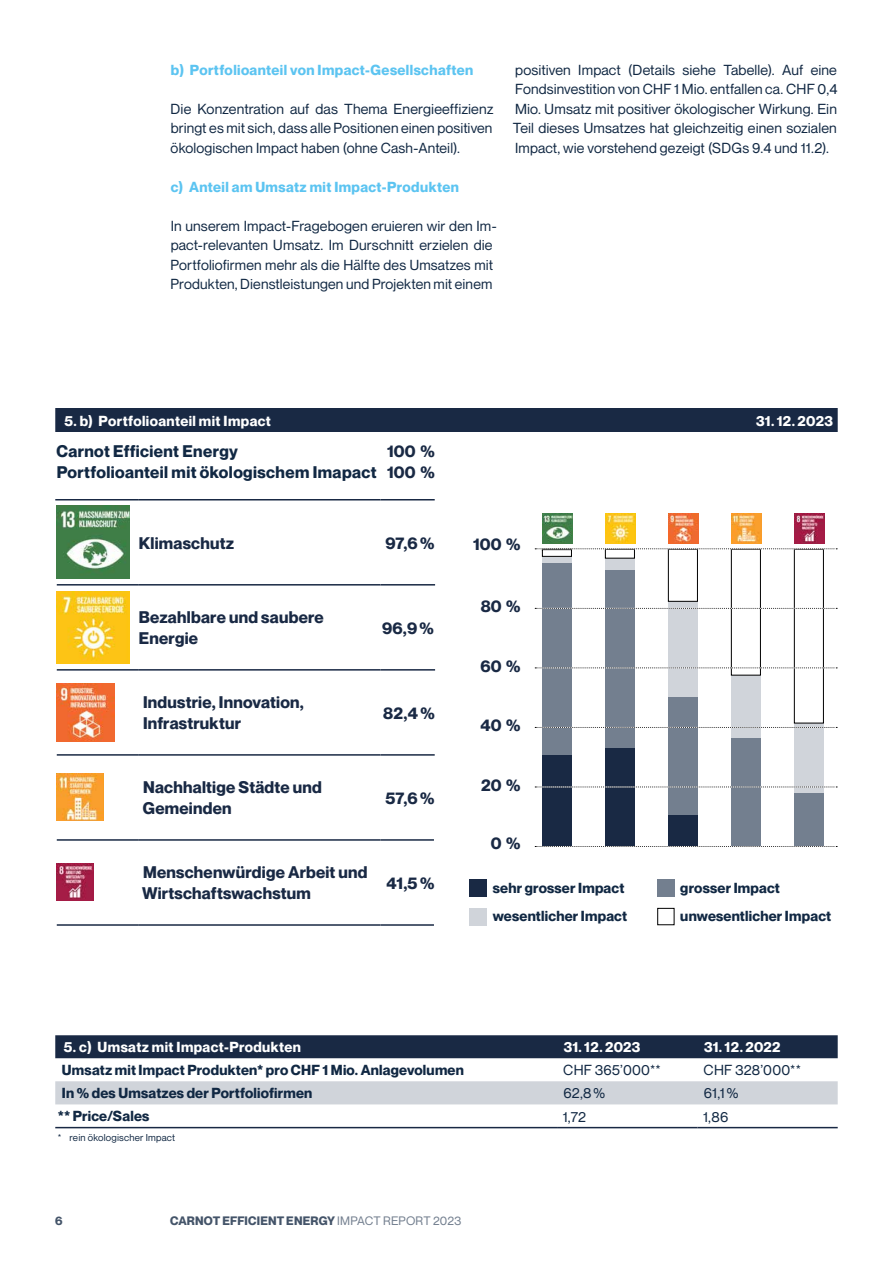
<style>
.page{position:relative;width:893px;height:1263px;background:#fff}
.page>*{position:absolute;margin:0;border:0;box-sizing:border-box;transform-origin:0 0}
.t1{font:700 16.5px/21px "Neue Montreal";letter-spacing:.015em;color:#192944}
.t2{font:700 16.5px/21px "Neue Montreal";letter-spacing:.025em;color:#112843}
.t3{font:14.25px/19.5px "Neue Montreal";letter-spacing:.01em;color:#112843;text-align:justify}
.t4{font:700 14.25px "Neue Montreal";letter-spacing:.015em;color:#112843}
.t5{font:700 14.25px "Neue Montreal";letter-spacing:.025em;color:#fff}
.t6{font:700 14.25px "Neue Montreal";letter-spacing:.03em;color:#5cc4f1}
.t7{font:700 12px "Neue Montreal";letter-spacing:.02em;color:#445469}
.t8{font:9.75px "Neue Montreal";letter-spacing:.025em;color:#112843}
.s1{font-weight:400;color:#737f8f}
</style>
<div class="page">
<hr style="left:55px;top:499px;width:83px;height:1px;background:#192944">
<hr style="left:138px;top:499px;width:242px;height:1px;background:#192944">
<hr style="left:380px;top:499px;width:55px;height:1px;background:#192944">
<hr style="left:57px;top:584px;width:81px;height:1px;background:#192944">
<hr style="left:138px;top:584px;width:242px;height:1px;background:#192944">
<hr style="left:380px;top:584px;width:55px;height:1px;background:#192944">
<hr style="left:57px;top:669px;width:81px;height:2px;background:#192944">
<hr style="left:138px;top:669px;width:242px;height:2px;background:#192944">
<hr style="left:380px;top:669px;width:55px;height:2px;background:#192944">
<hr style="left:57px;top:754px;width:81px;height:2px;background:#192944">
<hr style="left:138px;top:754px;width:242px;height:2px;background:#192944">
<hr style="left:380px;top:754px;width:55px;height:2px;background:#192944">
<hr style="left:57px;top:839px;width:81px;height:2px;background:#192944">
<hr style="left:138px;top:839px;width:242px;height:2px;background:#192944">
<hr style="left:380px;top:839px;width:54px;height:2px;background:#192944">
<hr style="left:57px;top:924px;width:81px;height:2px;background:#192944">
<hr style="left:138px;top:924px;width:242px;height:2px;background:#192944">
<hr style="left:380px;top:924px;width:54px;height:2px;background:#192944">
<img style="left:57px;top:506px;width:72px;height:73px">
<img style="left:57px;top:591px;width:72px;height:72px">
<img style="left:57px;top:683px;width:58px;height:58px">
<img style="left:57px;top:774px;width:47px;height:47px">
<img style="left:57px;top:864px;width:36px;height:36px">
<div style="left:55px;top:408px;width:783px;height:24px;background:#192944"></div>
<div style="left:55px;top:1035px;width:783px;height:23px;background:#192944"></div>
<div style="left:55px;top:1081px;width:783px;height:23px;background:#d0d4da"></div>
<hr style="left:55px;top:1127px;width:502px;height:1px;background:#192944">
<hr style="left:557px;top:1127px;width:140px;height:1px;background:#192944">
<hr style="left:697px;top:1127px;width:141px;height:1px;background:#192944">
<div style="left:470px;top:879px;width:17px;height:17px;background:#192944"></div>
<div style="left:657px;top:879px;width:17px;height:17px;background:#737f8f"></div>
<div style="left:470px;top:908px;width:17px;height:17px;background:#d0d4da"></div>
<div style="left:657px;top:908px;width:17px;height:17px;border:1px solid #000"></div>
<div style="left:542px;top:557px;width:30px;height:6px;background:#d0d4da"></div>
<div style="left:542px;top:563px;width:30px;height:192px;background:#737f8f"></div>
<div style="left:542px;top:755px;width:30px;height:92px;background:#192944"></div>
<div style="left:542px;top:549px;width:30px;height:8px;border:1px solid #000"></div>
<div style="left:605px;top:558px;width:30px;height:12px;background:#d0d4da"></div>
<div style="left:605px;top:570px;width:30px;height:178px;background:#737f8f"></div>
<div style="left:605px;top:748px;width:30px;height:99px;background:#192944"></div>
<div style="left:668px;top:601px;width:30px;height:96px;background:#d0d4da"></div>
<div style="left:668px;top:697px;width:30px;height:118px;background:#737f8f"></div>
<div style="left:668px;top:815px;width:30px;height:32px;background:#192944"></div>
<div style="left:668px;top:549px;width:30px;height:52px;border:1px solid #000"></div>
<div style="left:731px;top:675px;width:30px;height:63px;background:#d0d4da"></div>
<div style="left:731px;top:738px;width:30px;height:109px;background:#737f8f"></div>
<div style="left:731px;top:549px;width:30px;height:126px;border:1px solid #000"></div>
<div style="left:794px;top:723px;width:30px;height:70px;background:#d0d4da"></div>
<div style="left:794px;top:793px;width:30px;height:54px;background:#737f8f"></div>
<div style="left:794px;top:549px;width:30px;height:174px;border:1px solid #000"></div>
<img style="left:605px;top:513px;width:30px;height:30px">
<img style="left:794px;top:513px;width:30px;height:30px">
<img style="left:668px;top:513px;width:30px;height:30px">
<img style="left:731px;top:513px;width:30px;height:30px">
<img style="left:542px;top:513px;width:30px;height:30px">
<svg style="left:535px;top:548px;width:302px;height:2px"></svg>
<svg style="left:535px;top:608px;width:302px;height:1px"></svg>
<svg style="left:535px;top:667px;width:302px;height:1px"></svg>
<svg style="left:535px;top:727px;width:302px;height:1px"></svg>
<svg style="left:535px;top:786px;width:302px;height:1px"></svg>
<svg style="left:535px;top:846px;width:302px;height:1px"></svg>
<p class="t6" style="left:171px;top:61px;width:304px">b) Portfolioanteil von Impact-Gesellschaften</p>
<p class="t3" style="left:171px;top:99px;width:324px">Die Konzentration auf das Thema Energieeffizienz bringt es mit sich, dass alle Positionen einen positiven ökologischen Impact haben (ohne Cash-Anteil).</p>
<p class="t6" style="left:171px;top:178px;width:290px">c) Anteil am Umsatz mit Impact-Produkten</p>
<p class="t3" style="left:171px;top:216px;width:328px;text-align:left">In unserem Impact-Fragebogen eruieren wir den Im&shy;pact-relevanten Umsatz. Im Durschnitt erzielen die Portfoliofirmen mehr als die Hälfte des Umsatzes mit Produkten, Dienstleistungen und Projekten mit einem</p>
<p class="t3" style="left:513px;top:60px;width:326px">positiven Impact (Details siehe Tabelle). Auf eine Fondsinvestition von CHF 1 Mio. entfallen ca. CHF 0,4<br>Mio. Umsatz mit positiver ökologischer Wirkung. Ein Teil dieses Umsatzes hat gleichzeitig einen sozialen Impact, wie vorstehend gezeigt (SDGs 9.4 und 11.2).</p>
<p class="t5" style="left:64px;top:412px;width:208px">5. b) Portfolioanteil mit Impact</p>
<p class="t5" style="left:756px;top:412px;width:78px">31. 12. 2023</p>
<p class="t2" style="left:56px;top:441px;width:322px">Carnot Efficient Energy<br>Portfolioanteil mit ökologischem Imapact</p>
<p class="t1" style="left:387px;top:441px;width:49px">100 %<br>100 %</p>
<p class="t1" style="left:139px;top:532px;width:97px">Klimaschutz</p>
<p class="t1" style="left:385px;top:532px;width:50px">97,6 %</p>
<p class="t1" style="left:139px;top:607px;width:187px">Bezahlbare und saubere<br>Energie</p>
<p class="t1" style="left:382px;top:617px;width:53px">96,9 %</p>
<p class="t1" style="left:143px;top:692px;width:162px">Industrie, Innovation,<br>Infrastruktur</p>
<p class="t1" style="left:383px;top:702px;width:53px">82,4 %</p>
<p class="t1" style="left:143px;top:777px;width:180px">Nachhaltige Städte und<br>Gemeinden</p>
<p class="t1" style="left:386px;top:787px;width:50px">57,6%</p>
<p class="t1" style="left:142px;top:862px;width:227px">Menschenwürdige Arbeit und<br>Wirtschaftswachstum</p>
<p class="t1" style="left:386px;top:872px;width:49px">41,5 %</p>
<p class="t1" style="left:473px;top:533px;width:49px">100 %</p>
<p class="t1" style="left:481px;top:596px;width:41px">80 %</p>
<p class="t1" style="left:480px;top:655px;width:42px">60 %</p>
<p class="t1" style="left:480px;top:715px;width:42px">40 %</p>
<p class="t1" style="left:481px;top:774px;width:41px">20 %</p>
<p class="t1" style="left:491px;top:833px;width:31px">0 %</p>
<p class="t4" style="left:493px;top:879px;width:133px">sehr grosser Impact</p>
<p class="t4" style="left:680px;top:879px;width:101px">grosser Impact</p>
<p class="t4" style="left:493px;top:907px;width:136px">wesentlicher Impact</p>
<p class="t4" style="left:680px;top:907px;width:152px">unwesentlicher Impact</p>
<p class="t5" style="left:64px;top:1038px;width:239px">5. c) Umsatz mit Impact-Produkten</p>
<p class="t5" style="left:564px;top:1038px;width:78px">31. 12. 2023</p>
<p class="t5" style="left:704px;top:1038px;width:78px">31. 12. 2022</p>
<p class="t4" style="left:62px;top:1061px;width:403px">Umsatz mit Impact Produkten* pro CHF 1 Mio. Anlagevolumen</p>
<p class="t3" style="left:563px;top:1060px;width:99px">CHF 365’000**</p>
<p class="t3" style="left:704px;top:1060px;width:99px">CHF 328’000**</p>
<p class="t4" style="left:62px;top:1084px;width:252px">In % des Umsatzes der Portfoliofirmen</p>
<p class="t3" style="left:563px;top:1083px;width:43px">62,8%</p>
<p class="t3" style="left:704px;top:1083px;width:36px">61,1%</p>
<p class="t4" style="left:58px;top:1107px;width:93px">** Price/Sales</p>
<p class="t3" style="left:563px;top:1107px;width:25px">1,72</p>
<p class="t3" style="left:703px;top:1107px;width:27px">1,86</p>
<p class="t8" style="left:58px;top:1132px;width:119px">* rein ökologischer Impact</p>
<p class="t7" style="left:55px;top:1214px;width:9px">6</p>
<p class="t7" style="left:170px;top:1214px;width:293px">CARNOT EFFICIENT ENERGY <span class="s1">IMPACT REPORT 2023</span></p>
</div>
